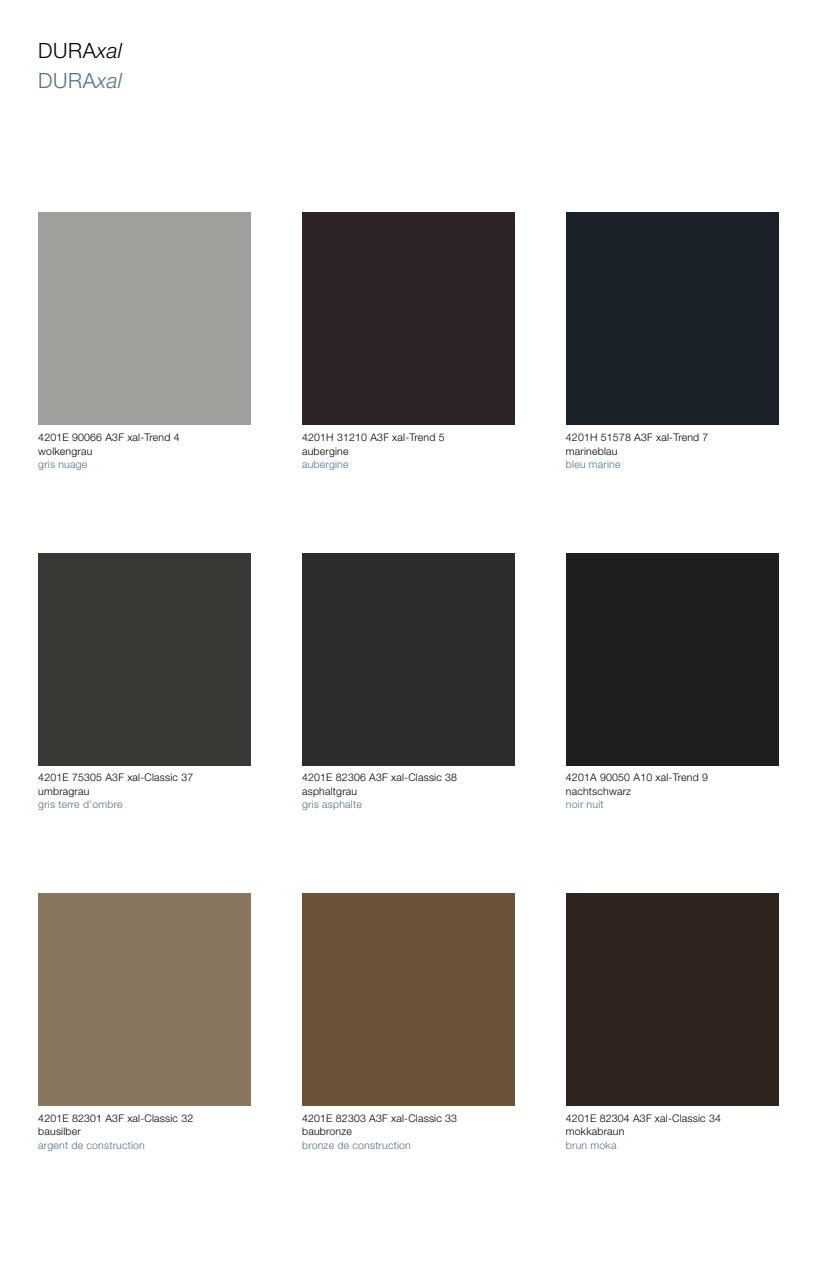
<style>
.page{position:relative;width:817px;height:1263px;background:#fff}
.page>*{position:absolute;margin:0;border:0;box-sizing:border-box;transform-origin:0 0}
.Titel_Light_14pt_Gra{font:300 21px "Helvetica Neue LT Std";color:#000}
.Titel_Light_14pt_Gra-2{font:300 21px "Helvetica Neue LT Std";color:#53708b}
.Legende_Light_7_pt_S{font:300 10.5px "Helvetica Neue LT Std";letter-spacing:.02em;color:#000}
.Legende_Light_7_pt_S-2{font:300 10.5px "Helvetica Neue LT Std";letter-spacing:.02em;color:#53708b}
.s1{font-style:italic}
</style>
<div class="page">
<div style="left:38px;top:213px;width:213px;height:212px;background:#9f9f9c"></div>
<div style="left:38px;top:553px;width:213px;height:212px;background:#383835"></div>
<div style="left:38px;top:893px;width:213px;height:213px;background:#88765e"></div>
<div style="left:566px;top:213px;width:212px;height:212px;background:#1b2129"></div>
<div style="left:302px;top:553px;width:212px;height:212px;background:#2c2c2b"></div>
<div style="left:302px;top:893px;width:212px;height:213px;background:#6a5337"></div>
<div style="left:302px;top:213px;width:212px;height:212px;background:#2d2226"></div>
<div style="left:566px;top:553px;width:212px;height:212px;background:#1f1f20"></div>
<div style="left:566px;top:893px;width:212px;height:213px;background:#2f241d"></div>
<p class="Titel_Light_14pt_Gra" style="left:38px;top:37px;width:85px">DURA<span class="s1">xal</span></p>
<p class="Titel_Light_14pt_Gra-2" style="left:38px;top:67px;width:85px">DURA<span class="s1">xal</span></p>
<p class="Legende_Light_7_pt_S" style="left:38px;top:431px;width:143px">4201E 90066 A3F xal-Trend 4</p>
<p class="Legende_Light_7_pt_S" style="left:38px;top:445px;width:56px">wolkengrau</p>
<p class="Legende_Light_7_pt_S-2" style="left:38px;top:458px;width:50px">gris nuage</p>
<p class="Legende_Light_7_pt_S" style="left:302px;top:431px;width:144px">4201H 31210 A3F xal-Trend 5</p>
<p class="Legende_Light_7_pt_S" style="left:302px;top:445px;width:48px">aubergine</p>
<p class="Legende_Light_7_pt_S-2" style="left:302px;top:458px;width:48px">aubergine</p>
<p class="Legende_Light_7_pt_S" style="left:566px;top:431px;width:144px">4201H 51578 A3F xal-Trend 7</p>
<p class="Legende_Light_7_pt_S" style="left:566px;top:445px;width:53px">marineblau</p>
<p class="Legende_Light_7_pt_S-2" style="left:566px;top:458px;width:56px">bleu marine</p>
<p class="Legende_Light_7_pt_S" style="left:38px;top:771px;width:156px">4201E 75305 A3F xal-Classic 37</p>
<p class="Legende_Light_7_pt_S" style="left:38px;top:785px;width:53px">umbragrau</p>
<p class="Legende_Light_7_pt_S-2" style="left:38px;top:798px;width:86px">gris terre d’ombre</p>
<p class="Legende_Light_7_pt_S" style="left:302px;top:771px;width:156px">4201E 82306 A3F xal-Classic 38</p>
<p class="Legende_Light_7_pt_S" style="left:302px;top:785px;width:56px">asphaltgrau</p>
<p class="Legende_Light_7_pt_S-2" style="left:302px;top:798px;width:61px">gris asphalte</p>
<p class="Legende_Light_7_pt_S" style="left:566px;top:771px;width:143px">4201A 90050 A10 xal-Trend 9</p>
<p class="Legende_Light_7_pt_S" style="left:566px;top:785px;width:67px">nachtschwarz</p>
<p class="Legende_Light_7_pt_S-2" style="left:566px;top:798px;width:39px">noir nuit</p>
<p class="Legende_Light_7_pt_S" style="left:38px;top:1111px;width:156px">4201E 82301 A3F xal-Classic 32</p>
<p class="Legende_Light_7_pt_S" style="left:38px;top:1125px;width:44px">bausilber</p>
<p class="Legende_Light_7_pt_S-2" style="left:38px;top:1138px;width:108px">argent de construction</p>
<p class="Legende_Light_7_pt_S" style="left:302px;top:1111px;width:156px">4201E 82303 A3F xal-Classic 33</p>
<p class="Legende_Light_7_pt_S" style="left:302px;top:1125px;width:51px">baubronze</p>
<p class="Legende_Light_7_pt_S-2" style="left:302px;top:1138px;width:110px">bronze de construction</p>
<p class="Legende_Light_7_pt_S" style="left:566px;top:1111px;width:156px">4201E 82304 A3F xal-Classic 34</p>
<p class="Legende_Light_7_pt_S" style="left:566px;top:1125px;width:60px">mokkabraun</p>
<p class="Legende_Light_7_pt_S-2" style="left:566px;top:1138px;width:52px">brun moka</p>
</div>
